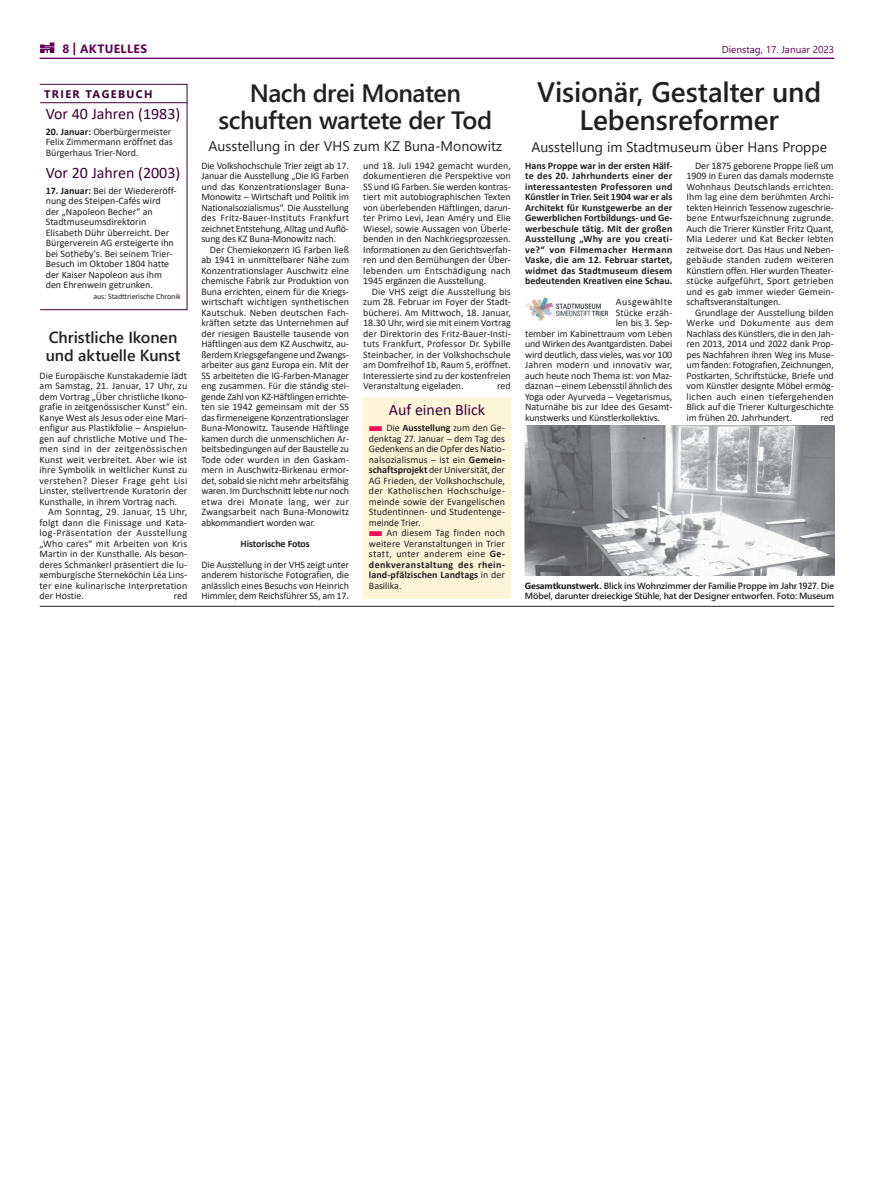
<style>
.page{position:relative;width:874px;height:1191px;background:#fff}
.page>*{position:absolute;margin:0;border:0;box-sizing:border-box;transform-origin:0 0}
.t1{font:600 28px/28px "Segoe UI";letter-spacing:-.005em;color:#231f20;text-align:center}
.t2{font:600 25px/27px "Segoe UI";letter-spacing:-.02em;color:#231f20;text-align:center}
.t3{font:600 16px/18px "Segoe UI";letter-spacing:-.005em;color:#231f20}
.t4{font:16px "Calibri";color:#3f0039}
.t5{font:15.9px "Calibri";color:#3f0039}
.t6{font:14px "Segoe UI";color:#231f20}
.t7{font:700 12px "Segoe UI";color:#610053}
.t8{font:700 11px "Segoe UI";letter-spacing:.125em;color:#3f0039}
.t9{font:10px/10.5px "Calibri";letter-spacing:-.005em;color:#231f20;text-align:justify}
.t10{font:700 10px/10.5px "Calibri";color:#231f20;text-align:justify}
.t11{font:10px "Segoe UI";color:#610053}
.t12{font:10px "Calibri";letter-spacing:.045em;color:#231f20}
.t13{font:600 9px/10.5px "Segoe UI";letter-spacing:-.01em;color:#231f20}
.t14{font:8px "Calibri";letter-spacing:-.01em;color:#231f20}
.s1{font-size:12.7px}
.s2{font-weight:700}
.s3{color:#ee1059}
</style>
<div class="page">
<hr style="left:40px;top:58px;width:793px;height:1px;background:#610053">
<svg style="left:40px;top:43px;width:15px;height:10px"></svg>
<hr style="left:40px;top:606px;width:793px;height:1px;background:#231f20">
<svg style="left:39px;top:84px;width:148px;height:226px"></svg>
<hr style="left:40px;top:102px;width:147px;height:1px;background:#3f0039">
<img style="left:524px;top:425px;width:309px;height:150px">
<img style="left:526px;top:296px;width:83px;height:25px">
<div style="left:363px;top:397px;width:147px;height:202px;background:#fef5d9"></div>
<p class="t7" style="left:62px;top:37px;width:85px">8 <span class="s1">|</span> Aktu elles</p>
<p class="t11" style="left:721px;top:40px;width:114px">Dienstag, 17. Januar 2023</p>
<p class="t8" style="left:44px;top:84px;width:16px">TRIER</p>
<p class="t8" style="left:86px;top:84px;width:68px">TAGEBUCH</p>
<h1 class="t1" style="left:537px;top:76px;width:285px">Visionär, Gestalter und<br>Lebensreformer</h1>
<h3 class="t6" style="left:531px;top:134px;width:297px">Ausstellung im Stadtmuseum über Hans Proppe</h3>
<p class="t10" style="left:525px;top:160px;width:149px">Hans Proppe war in der ersten Hälf&shy;te des 20. Jahrhunderts einer der interessantesten Professoren und Künstler in Trier. Seit 1904 war er als Architekt für Kunstgewerbe an der Gewerblichen Fortbildungs- und Ge&shy;werbeschule tätig. Mit der großen Ausstellung „Why are you creati&shy;ve?“ von Filmemacher Hermann Vaske, die am 12. Februar startet, widmet das Stadtmuseum diesem bedeutenden Kreativen eine Schau.</p>
<p class="t12" style="left:615px;top:295px;width:58px">Ausgewählte</p>
<p class="t9" style="left:615px;top:307px;width:58px">Stücke erzäh-</p>
<p class="t9" style="left:615px;top:317px;width:58px">len bis 3. Sep-</p>
<p class="t9" style="left:525px;top:328px;width:149px">tember im Kabinettraum vom Leben</p>
<p class="t9" style="left:525px;top:338px;width:149px">und Wirken des Avantgardisten. Dabei</p>
<p class="t9" style="left:525px;top:349px;width:149px">wird deutlich, dass vieles, was vor 100</p>
<p class="t9" style="left:525px;top:359px;width:149px">Jahren modern und innovativ war,</p>
<p class="t9" style="left:525px;top:370px;width:149px">auch heute noch Thema ist: von Maz-</p>
<p class="t9" style="left:525px;top:380px;width:149px">daznan – einem Lebensstil ähnlich des</p>
<p class="t9" style="left:525px;top:391px;width:149px">Yoga oder Ayurveda – Vegetarismus,</p>
<p class="t9" style="left:525px;top:401px;width:149px">Naturnähe bis zur Idee des Gesamt-</p>
<p class="t9" style="left:525px;top:412px;width:136px">kunstwerks und Künstlerkollektivs.</p>
<h2 class="t2" style="left:218px;top:78px;width:275px">Nach drei Monaten schuften wartete der Tod</h2>
<h3 class="t6" style="left:208px;top:133px;width:295px">Ausstellung in der VHS zum KZ Buna-Monowitz</h3>
<p class="t9" style="left:201px;top:160px;width:149px">Die Volkshochschule Trier zeigt ab 17.<br>Januar die Ausstellung „Die IG Farben und das Konzentrationslager Buna-Monowitz – Wirtschaft und Politik im Nationalsozialismus“. Die Ausstellung des Fritz-Bauer-Instituts Frankfurt zeichnet Entstehung, Alltag und Auflö&shy;sung des KZ Buna-Monowitz nach.</p>
<p class="t9" style="left:201px;top:244px;width:149px;text-indent:8px">Der Chemiekonzern IG Farben ließ ab 1941 in unmittelbarer Nähe zum Konzentrationslager Auschwitz eine chemische Fabrik zur Produktion von Buna errichten, einem für die Kriegs&shy;wirtschaft wichtigen synthetischen Kautschuk. Neben deutschen Fach&shy;kräften setzte das Unternehmen auf der riesigen Baustelle tausende von Häftlingen aus dem KZ Auschwitz, au&shy;ßerdem Kriegsgefangene und Zwangs&shy;arbeiter aus ganz Europa ein. Mit der SS arbeiteten die IG-Farben-Manager eng zusammen. Für die ständig stei&shy;gende Zahl von KZ-Häftlingen errichte&shy;ten sie 1942 gemeinsam mit der SS das firmeneigene Konzentrationslager Buna-Monowitz. Tausende Häftlinge kamen durch die unmenschlichen Ar&shy;beitsbedingungen auf der Baustelle zu Tode oder wurden in den Gaskam&shy;mern in Auschwitz-Birkenau ermor&shy;det, sobald sie nicht mehr arbeitsfähig waren. Im Durchschnitt lebte nur noch etwa drei Monate lang, wer zur Zwangsarbeit nach Buna-Monowitz abkommandiert worden war.</p>
<p class="t10" style="left:240px;top:538px;width:71px">Historische Fotos</p>
<p class="t9" style="left:201px;top:559px;width:149px">Die Ausstellung in der VHS zeigt unter anderem historische Fotografien, die anlässlich eines Besuchs von Heinrich Himmler, dem Reichsführer SS, am 17.</p>
<h3 class="t5" style="left:46px;top:103px;width:136px">Vor 40 Jahren (1983)</h3>
<p class="t9" style="left:46px;top:126px;width:128px;text-align:left"><span class="s2">20. Januar:</span> Oberbürgermeister<br>Felix Zimmermann eröffnet das<br>Bürgerhaus Trier-Nord.</p>
<h3 class="t5" style="left:46px;top:162px;width:136px">Vor 20 Jahren (2003)</h3>
<p class="t9" style="left:46px;top:185px;width:132px;text-align:left"><span class="s2">17. Januar:</span> Bei der Wiedereröff&shy;nung des Steipen-Cafés wird der „Napoleon Becher“ an<br>Stadtmuseumsdirektorin<br>Elisabeth Dühr überreicht. Der<br>Bürgerverein AG ersteigerte ihn bei Sotheby's. Bei seinem Trier-<br>Besuch im Oktober 1804 hatte der Kaiser Napoleon aus ihm den Ehrenwein getrunken.</p>
<p class="t14" style="left:93px;top:290px;width:89px">aus: Stadttrierische Chronik</p>
<p class="t9" style="left:686px;top:160px;width:149px;text-indent:8px">Der 1875 geborene Proppe ließ um 1909 in Euren das damals modernste Wohnhaus Deutschlands errichten.<br>Ihm lag eine dem berühmten Archi&shy;tekten Heinrich Tessenow zugeschrie&shy;bene Entwurfszeichnung zugrunde.<br>Auch die Trierer Künstler Fritz Quant, Mia Lederer und Kat Becker lebten zeitweise dort. Das Haus und Neben&shy;gebäude standen zudem weiteren Künstlern offen. Hier wurden Theater&shy;stücke aufgeführt, Sport getrieben und es gab immer wieder Gemein&shy;schaftsveranstaltungen.</p>
<p class="t9" style="left:686px;top:307px;width:149px;text-indent:8px">Grundlage der Ausstellung bilden Werke und Dokumente aus dem Nachlass des Künstlers, die in den Jah&shy;ren 2013, 2014 und 2022 dank Prop&shy;pes Nachfahren ihren Weg ins Muse&shy;um fanden: Fotografien, Zeichnungen, Postkarten, Schriftstücke, Briefe und vom Künstler designte Möbel ermög&shy;lichen auch einen tiefergehenden Blick auf die Trierer Kulturgeschichte im frühen 20. Jahrhundert.</p>
<p class="t9" style="left:363px;top:160px;width:149px">und 18. Juli 1942 gemacht wurden, dokumentieren die Perspektive von SS und IG Farben. Sie werden kontras&shy;tiert mit autobiographischen Texten von überlebenden Häftlingen, darun&shy;ter Primo Levi, Jean Améry und Elie Wiesel, sowie Aussagen von Überle&shy;benden in den Nachkriegsprozessen.<br>Informationen zu den Gerichtsverfah&shy;ren und den Bemühungen der Über&shy;lebenden um Entschädigung nach 1945 ergänzen die Ausstellung.</p>
<p class="t9" style="left:363px;top:286px;width:149px;text-indent:8px">Die VHS zeigt die Ausstellung bis zum 28. Februar im Foyer der Stadt&shy;bücherei. Am Mittwoch, 18. Januar, 18.30 Uhr, wird sie mit einem Vortrag der Direktorin des Fritz-Bauer-Insti&shy;tuts Frankfurt, Professor Dr. Sybille Steinbacher, in der Volkshochschule am Domfreihof 1b, Raum 5, eröffnet.<br>Interessierte sind zu der kostenfreien Veranstaltung eigeladen.</p>
<h3 class="t3" style="left:46px;top:327px;width:136px">Christliche Ikonen und aktuelle Kunst</h3>
<p class="t9" style="left:40px;top:370px;width:149px">Die Europäische Kunstakademie lädt am Samstag, 21. Januar, 17 Uhr, zu dem Vortrag „Über christliche Ikono&shy;grafie in zeitgenössischer Kunst“ ein.<br>Kanye West als Jesus oder eine Mari&shy;enfigur aus Plastikfolie – Anspielun&shy;gen auf christliche Motive und The&shy;men sind in der zeitgenössischen Kunst weit verbreitet. Aber wie ist ihre Symbolik in weltlicher Kunst zu verstehen? Dieser Frage geht Lisi Linster, stellvertrende Kuratorin der Kunsthalle, in ihrem Vortrag nach.</p>
<p class="t9" style="left:40px;top:506px;width:149px;text-indent:8px">Am Sonntag, 29. Januar, 15 Uhr, folgt dann die Finissage und Kata&shy;log-Präsentation der Ausstellung „Who cares“ mit Arbeiten von Kris Martin in der Kunsthalle. Als beson&shy;deres Schmankerl präsentiert die lu&shy;xemburgische Sterneköchin Léa Lins&shy;ter eine kulinarische Interpretation der Hostie.</p>
<p class="t9" style="left:497px;top:380px;width:15px">red</p>
<h3 class="t4" style="left:388px;top:399px;width:98px">Auf einen Blick</h3>
<p class="t9" style="left:368px;top:422px;width:138px"><span class="s3">■</span> Die <span class="s2">Ausstellung</span> zum den Ge&shy;denktag 27. Januar – dem Tag des Gedenkens an die Opfer des Natio&shy;nalsozialismus – ist ein <span class="s2">Gemein&shy;schaftsprojekt</span> der Universität, der AG Frieden, der Volkshochschule, der Katholischen Hochschulge&shy;meinde sowie der Evangelischen Studentinnen- und Studentenge&shy;meinde Trier.</p>
<p class="t9" style="left:369px;top:527px;width:138px"><span class="s3">■</span> An diesem Tag finden noch weitere Veranstaltungen in Trier statt, unter anderem eine <span class="s2">Ge&shy;denkveranstaltung des rhein&shy;land-pfälzischen Landtags</span> in der Basilika.</p>
<p class="t9" style="left:820px;top:412px;width:15px">red</p>
<p class="t13" style="left:524px;top:579px;width:310px"><span class="s2">Gesamtkunstwerk.</span> Blick ins Wohnzimmer der Familie Proppe im Jahr 1927. Die<br>Möbel, darunter dreieckige Stühle, hat der Designer entworfen. Foto: Museum</p>
<p class="t9" style="left:174px;top:590px;width:15px">red</p>
</div>
